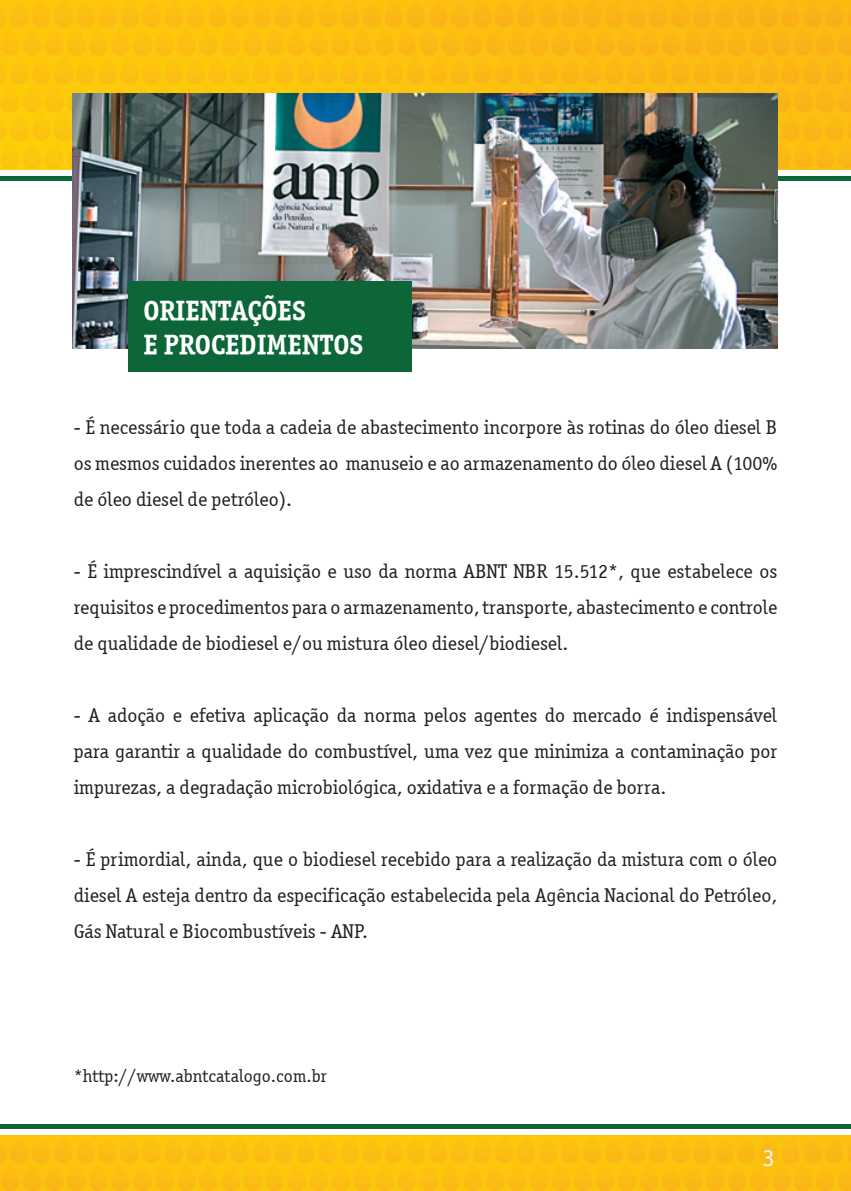
<style>
.page{position:relative;width:851px;height:1191px;background:#fff}
.page>*{position:absolute;margin:0;border:0;box-sizing:border-box;transform-origin:0 0}
.Titulo{font:28px "Officina Serif ITCTT Bold";color:#fff}
.Titulo-2{font:24px "Myriad Pro";color:#eef8fb}
.Texto{font:20px/36px "Officina Serif ITCTT Book";color:#231f20;text-align:justify}
.Texto-2{font:18px "Officina Serif ITCTT Book";color:#231f20}
</style>
<div class="page">
<img style="left:0;top:0;width:850px;height:1191px">
<div style="left:0;top:170px;width:850px;height:964px;background:#fff"></div>
<hr style="left:0;top:176px;width:850px;height:4px;background:#0c6638">
<hr style="left:0;top:1124px;width:850px;height:4px;background:#0c6638">
<img style="left:73px;top:94px;width:704px;height:255px">
<div style="left:128px;top:281px;width:284px;height:91px;background:#0c6638"></div>
<p class="Titulo" style="left:143px;top:293px;width:164px">ORIENTAÇÕES</p>
<p class="Titulo" style="left:143px;top:327px;width:222px">E PROCEDIMENTOS</p>
<p class="Texto" style="left:74px;top:409px;width:705px">- É necessário que toda a cadeia de abastecimento incorpore às rotinas do óleo diesel B os mesmos cuidados inerentes ao manuseio e ao armazenamento do óleo diesel A (100% de óleo diesel de petróleo).</p>
<p class="Texto" style="left:74px;top:553px;width:705px">- É imprescindível a aquisição e uso da norma ABNT NBR 15.512*, que estabelece os requisitos e procedimentos para o armazenamento, transporte, abastecimento e controle de qualidade de biodiesel e/ou mistura óleo diesel/biodiesel.</p>
<p class="Texto" style="left:74px;top:697px;width:704px">- A adoção e efetiva aplicação da norma pelos agentes do mercado é indispensável para garantir a qualidade do combustível, uma vez que minimiza a contaminação por impurezas, a degradação microbiológica, oxidativa e a formação de borra.</p>
<p class="Texto" style="left:74px;top:841px;width:705px">- É primordial, ainda, que o biodiesel recebido para a realização da mistura com o óleo diesel A esteja dentro da especificação estabelecida pela Agência Nacional do Petróleo, Gás Natural e Biocombustíveis - ANP.</p>
<p class="Texto-2" style="left:74px;top:1065px;width:254px">*http://www.abntcatalogo.com.br</p>
<p class="Titulo-2" style="left:762px;top:1143px;width:14px">3</p>
</div>
